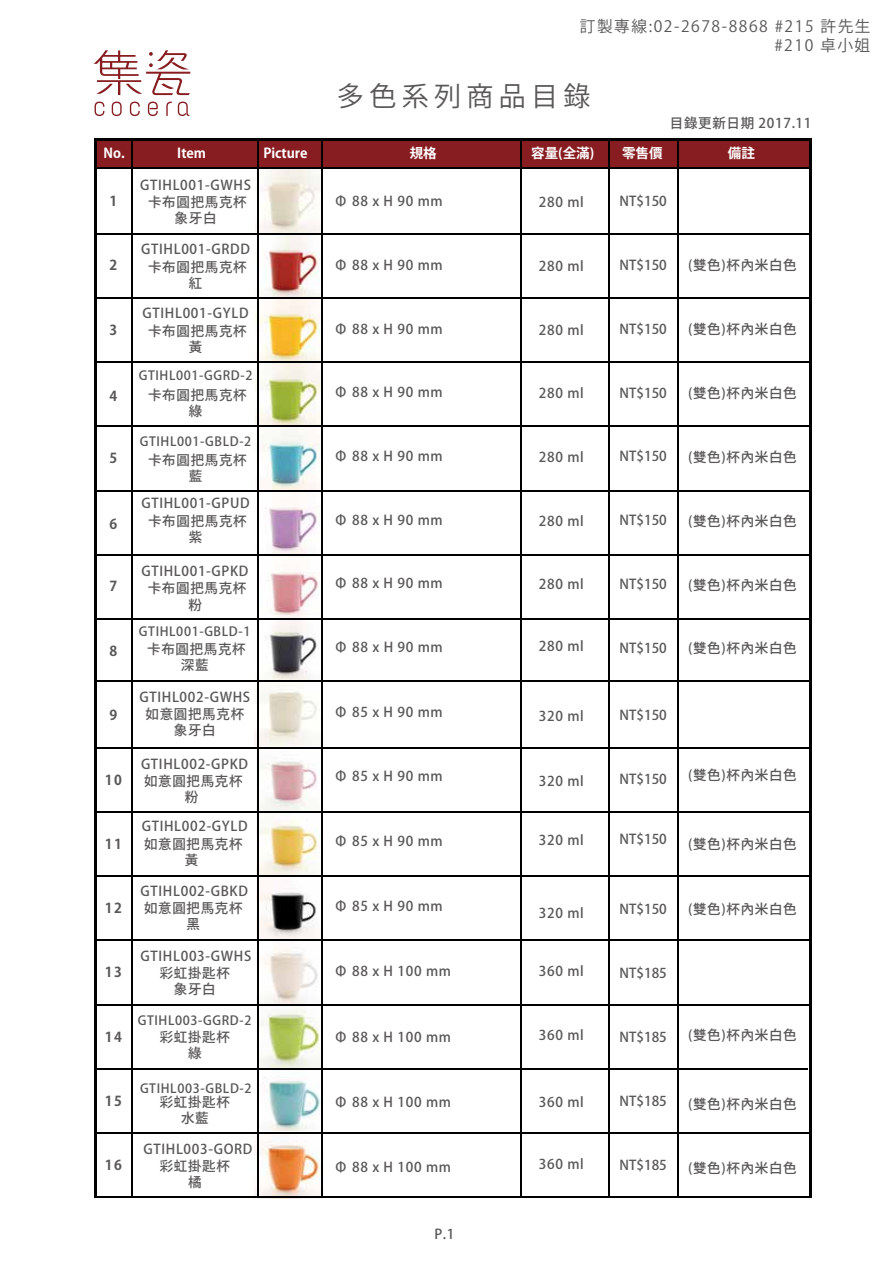
<style>
.page{position:relative;width:893px;height:1263px;background:#fff}
.page>*{position:absolute;margin:0;border:0;box-sizing:border-box;transform-origin:0 0}
.t1{font:27px "Koz Go Pro";letter-spacing:.2em;color:#595757}
.t2{font:15.6px/18.8px "Koz Go Pro";letter-spacing:.1em;color:#595757;text-align:right}
.t3{font:700 13.65px "Koz Go Pro";letter-spacing:.1em;color:#595757}
.t4{font:500 13.5px/16.2px "Koz Go Pr 6 N";letter-spacing:.05em;color:#595757;text-align:center}
.t5{font:700 13.5px "Koz Go Pro";color:#fff}
.t6{font:500 12.6px "Koz Go Pr 6 N";letter-spacing:.05em;color:#595757}
</style>
<div class="page">
<img style="left:257px;top:555px;width:64px;height:60px">
<img style="left:255px;top:615px;width:62px;height:131px">
<img style="left:256px;top:942px;width:65px;height:188px">
<img style="left:255px;top:1133px;width:69px;height:66px">
<svg style="left:95px;top:102px;width:9px;height:14px"></svg>
<svg style="left:112px;top:102px;width:10px;height:14px"></svg>
<svg style="left:130px;top:102px;width:10px;height:14px"></svg>
<svg style="left:148px;top:102px;width:10px;height:14px"></svg>
<svg style="left:166px;top:102px;width:6px;height:14px"></svg>
<svg style="left:178px;top:102px;width:11px;height:14px"></svg>
<svg style="left:94px;top:50px;width:96px;height:45px"></svg>
<img style="left:255px;top:169px;width:65px;height:257px">
<img style="left:255px;top:427px;width:65px;height:129px">
<img style="left:256px;top:746px;width:65px;height:129px">
<img style="left:256px;top:877px;width:65px;height:65px">
<div style="left:96px;top:139px;width:714px;height:30px;background:#881d21"></div>
<hr style="left:94px;top:138px;width:3px;height:1060px;background:#000">
<hr style="left:94px;top:138px;width:718px;height:2px;background:#000">
<hr style="left:131px;top:139px;width:1px;height:1059px;background:#000">
<hr style="left:258px;top:139px;width:1px;height:1059px;background:#000">
<hr style="left:321px;top:139px;width:2px;height:1059px;background:#000">
<hr style="left:521px;top:139px;width:1px;height:1059px;background:#000">
<hr style="left:608px;top:139px;width:1px;height:1059px;background:#000">
<hr style="left:677px;top:139px;width:1px;height:1059px;background:#000">
<hr style="left:809px;top:140px;width:3px;height:1058px;background:#000">
<hr style="left:97px;top:233px;width:714px;height:1px;background:#000">
<hr style="left:97px;top:297px;width:714px;height:2px;background:#000">
<hr style="left:97px;top:362px;width:714px;height:1px;background:#000">
<hr style="left:97px;top:426px;width:714px;height:1px;background:#000">
<hr style="left:97px;top:490px;width:714px;height:1px;background:#000">
<hr style="left:97px;top:554px;width:714px;height:1px;background:#000">
<hr style="left:97px;top:618px;width:714px;height:2px;background:#000">
<hr style="left:98px;top:680px;width:714px;height:2px;background:#000">
<hr style="left:97px;top:747px;width:714px;height:1px;background:#000">
<hr style="left:97px;top:811px;width:714px;height:1px;background:#000">
<hr style="left:97px;top:875px;width:714px;height:2px;background:#000">
<hr style="left:97px;top:940px;width:714px;height:1px;background:#000">
<hr style="left:97px;top:1004px;width:714px;height:1px;background:#000">
<hr style="left:97px;top:1068px;width:711px;height:1px;background:#000">
<hr style="left:97px;top:1132px;width:713px;height:1px;background:#000">
<hr style="left:97px;top:1196px;width:715px;height:2px;background:#000">
<hr style="left:97px;top:168px;width:714px;height:1px;background:#000">
<p class="t2" style="left:580px;top:17px;width:292px">訂製專線:02-2678-8868 #215 許先生#210 卓小姐</p>
<h1 class="t1" style="left:337px;top:78px;width:255px">多色系列商品目錄</h1>
<p class="t4" style="left:670px;top:115px;width:143px">目錄更新日期 2017.11</p>
<p class="t5" style="left:103px;top:145px;width:23px">No.</p>
<p class="t5" style="left:177px;top:145px;width:30px">Item</p>
<p class="t5" style="left:263px;top:145px;width:46px">Picture</p>
<p class="t5" style="left:410px;top:145px;width:28px">規格</p>
<p class="t5" style="left:531px;top:145px;width:64px">容量(全滿)</p>
<p class="t5" style="left:622px;top:145px;width:42px">零售價</p>
<p class="t5" style="left:728px;top:145px;width:28px">備註</p>
<p class="t3" style="left:109px;top:193px;width:9px">1</p>
<p class="t3" style="left:109px;top:257px;width:9px">2</p>
<p class="t4" style="left:140px;top:177px;width:112px">GTIHL001-GWHS</p>
<p class="t4" style="left:148px;top:194px;width:100px">卡布圓把馬克杯象牙白</p>
<p class="t4" style="left:148px;top:259px;width:100px">卡布圓把馬克杯紅</p>
<p class="t4" style="left:141px;top:241px;width:110px">GTIHL001-GRDD</p>
<p class="t4" style="left:143px;top:305px;width:108px">GTIHL001-GYLD</p>
<p class="t4" style="left:334px;top:194px;width:110px">Φ 88 x H 90 mm</p>
<p class="t4" style="left:539px;top:195px;width:46px">280 ml</p>
<p class="t4" style="left:619px;top:194px;width:49px">NT$150</p>
<p class="t4" style="left:334px;top:257px;width:110px">Φ 88 x H 90 mm</p>
<p class="t4" style="left:688px;top:257px;width:110px">(雙色)杯內米白色</p>
<p class="t4" style="left:619px;top:257px;width:49px">NT$150</p>
<p class="t4" style="left:539px;top:258px;width:46px">280 ml</p>
<p class="t4" style="left:619px;top:321px;width:49px">NT$150</p>
<p class="t4" style="left:334px;top:321px;width:110px">Φ 88 x H 90 mm</p>
<p class="t4" style="left:539px;top:322px;width:46px">280 ml</p>
<p class="t3" style="left:109px;top:321px;width:9px">3</p>
<p class="t4" style="left:148px;top:323px;width:100px">卡布圓把馬克杯黃</p>
<p class="t4" style="left:148px;top:387px;width:100px">卡布圓把馬克杯綠</p>
<p class="t4" style="left:148px;top:452px;width:100px">卡布圓把馬克杯藍</p>
<p class="t4" style="left:148px;top:513px;width:100px">卡布圓把馬克杯紫</p>
<p class="t4" style="left:148px;top:581px;width:100px">卡布圓把馬克杯粉</p>
<p class="t6" style="left:139px;top:624px;width:113px">GTIHL001-GBLD-1</p>
<p class="t4" style="left:147px;top:641px;width:100px">卡布圓把馬克杯深藍</p>
<p class="t4" style="left:139px;top:688px;width:112px;line-height:17.4px">GTIHL002-GWHS如意圓把馬克杯</p>
<p class="t4" style="left:174px;top:722px;width:43px">象牙白</p>
<p class="t4" style="left:141px;top:756px;width:109px">GTIHL002-GPKD如意圓把馬克杯粉</p>
<p class="t4" style="left:142px;top:817px;width:108px;line-height:18.1px;text-align:left">GTIHL002-GYLD如意圓把馬克杯</p>
<p class="t4" style="left:185px;top:852px;width:15px">黃</p>
<p class="t4" style="left:141px;top:882px;width:109px;line-height:17.4px;text-align:left">GTIHL002-GBKD如意圓把馬克杯</p>
<p class="t4" style="left:187px;top:916px;width:15px">黑</p>
<p class="t4" style="left:141px;top:947px;width:112px;line-height:17.4px">GTIHL003-GWHS彩虹掛匙杯</p>
<p class="t4" style="left:174px;top:981px;width:43px">象牙白</p>
<p class="t6" style="left:138px;top:1013px;width:115px">GTIHL003-GGRD-2</p>
<p class="t4" style="left:160px;top:1029px;width:72px">彩虹掛匙杯綠</p>
<p class="t6" style="left:140px;top:1081px;width:113px">GTIHL003-GBLD-2</p>
<p class="t4" style="left:160px;top:1094px;width:72px">彩虹掛匙杯水藍</p>
<p class="t4" style="left:143px;top:1140px;width:110px;line-height:17.4px">GTIHL003-GORD彩虹掛匙杯</p>
<p class="t4" style="left:188px;top:1174px;width:15px">橘</p>
<p class="t6" style="left:139px;top:368px;width:115px">GTIHL001-GGRD-2</p>
<p class="t4" style="left:619px;top:385px;width:49px">NT$150</p>
<p class="t4" style="left:334px;top:385px;width:110px">Φ 88 x H 90 mm</p>
<p class="t4" style="left:539px;top:386px;width:46px">280 ml</p>
<p class="t3" style="left:109px;top:387px;width:9px">4</p>
<p class="t6" style="left:140px;top:434px;width:113px">GTIHL001-GBLD-2</p>
<p class="t4" style="left:619px;top:449px;width:49px">NT$150</p>
<p class="t4" style="left:334px;top:448px;width:110px">Φ 88 x H 90 mm</p>
<p class="t4" style="left:539px;top:449px;width:46px">280 ml</p>
<p class="t3" style="left:109px;top:449px;width:9px">5</p>
<p class="t4" style="left:141px;top:495px;width:110px">GTIHL001-GPUD</p>
<p class="t4" style="left:619px;top:512px;width:49px">NT$150</p>
<p class="t4" style="left:334px;top:512px;width:110px">Φ 88 x H 90 mm</p>
<p class="t4" style="left:539px;top:513px;width:46px">280 ml</p>
<p class="t3" style="left:109px;top:515px;width:9px">6</p>
<p class="t4" style="left:141px;top:563px;width:109px">GTIHL001-GPKD</p>
<p class="t4" style="left:619px;top:576px;width:49px">NT$150</p>
<p class="t4" style="left:334px;top:576px;width:110px">Φ 88 x H 90 mm</p>
<p class="t4" style="left:539px;top:577px;width:46px">280 ml</p>
<p class="t3" style="left:109px;top:577px;width:9px">7</p>
<p class="t4" style="left:539px;top:638px;width:46px">280 ml</p>
<p class="t4" style="left:334px;top:639px;width:110px">Φ 88 x H 90 mm</p>
<p class="t3" style="left:109px;top:642px;width:9px">8</p>
<p class="t4" style="left:619px;top:640px;width:49px">NT$150</p>
<p class="t4" style="left:334px;top:704px;width:110px">Φ 85 x H 90 mm</p>
<p class="t3" style="left:109px;top:706px;width:9px">9</p>
<p class="t4" style="left:619px;top:707px;width:49px">NT$150</p>
<p class="t4" style="left:539px;top:708px;width:46px">320 ml</p>
<p class="t4" style="left:334px;top:768px;width:110px">Φ 85 x H 90 mm</p>
<p class="t4" style="left:619px;top:771px;width:49px">NT$150</p>
<p class="t3" style="left:105px;top:771px;width:18px">10</p>
<p class="t4" style="left:539px;top:773px;width:46px">320 ml</p>
<p class="t4" style="left:619px;top:831px;width:49px">NT$150</p>
<p class="t4" style="left:539px;top:832px;width:46px">320 ml</p>
<p class="t4" style="left:334px;top:833px;width:110px">Φ 85 x H 90 mm</p>
<p class="t3" style="left:105px;top:835px;width:18px">11</p>
<p class="t4" style="left:334px;top:898px;width:110px">Φ 85 x H 90 mm</p>
<p class="t3" style="left:105px;top:899px;width:18px">12</p>
<p class="t4" style="left:619px;top:901px;width:49px">NT$150</p>
<p class="t4" style="left:539px;top:905px;width:46px">320 ml</p>
<p class="t4" style="left:539px;top:963px;width:46px">360 ml</p>
<p class="t4" style="left:334px;top:963px;width:118px">Φ 88 x H 100 mm</p>
<p class="t4" style="left:619px;top:965px;width:49px">NT$185</p>
<p class="t3" style="left:105px;top:963px;width:18px">13</p>
<p class="t4" style="left:539px;top:1027px;width:46px">360 ml</p>
<p class="t4" style="left:619px;top:1029px;width:49px">NT$185</p>
<p class="t4" style="left:334px;top:1029px;width:118px">Φ 88 x H 100 mm</p>
<p class="t3" style="left:105px;top:1027px;width:18px">14</p>
<p class="t4" style="left:619px;top:1093px;width:49px">NT$185</p>
<p class="t3" style="left:105px;top:1092px;width:18px">15</p>
<p class="t4" style="left:539px;top:1094px;width:46px">360 ml</p>
<p class="t4" style="left:334px;top:1094px;width:118px">Φ 88 x H 100 mm</p>
<p class="t4" style="left:539px;top:1156px;width:46px">360 ml</p>
<p class="t4" style="left:619px;top:1157px;width:49px">NT$185</p>
<p class="t3" style="left:105px;top:1156px;width:18px">16</p>
<p class="t4" style="left:334px;top:1159px;width:118px">Φ 88 x H 100 mm</p>
<p class="t4" style="left:688px;top:321px;width:110px">(雙色)杯內米白色</p>
<p class="t4" style="left:688px;top:385px;width:110px">(雙色)杯內米白色</p>
<p class="t4" style="left:688px;top:449px;width:110px">(雙色)杯內米白色</p>
<p class="t4" style="left:688px;top:513px;width:110px">(雙色)杯內米白色</p>
<p class="t4" style="left:688px;top:577px;width:110px">(雙色)杯內米白色</p>
<p class="t4" style="left:688px;top:641px;width:110px">(雙色)杯內米白色</p>
<p class="t4" style="left:688px;top:767px;width:110px">(雙色)杯內米白色</p>
<p class="t4" style="left:688px;top:836px;width:110px">(雙色)杯內米白色</p>
<p class="t4" style="left:688px;top:901px;width:110px">(雙色)杯內米白色</p>
<p class="t4" style="left:688px;top:1027px;width:110px">(雙色)杯內米白色</p>
<p class="t4" style="left:688px;top:1096px;width:110px">(雙色)杯內米白色</p>
<p class="t4" style="left:688px;top:1160px;width:110px">(雙色)杯內米白色</p>
<p class="t4" style="left:434px;top:1226px;width:22px">P.1</p>
</div>
